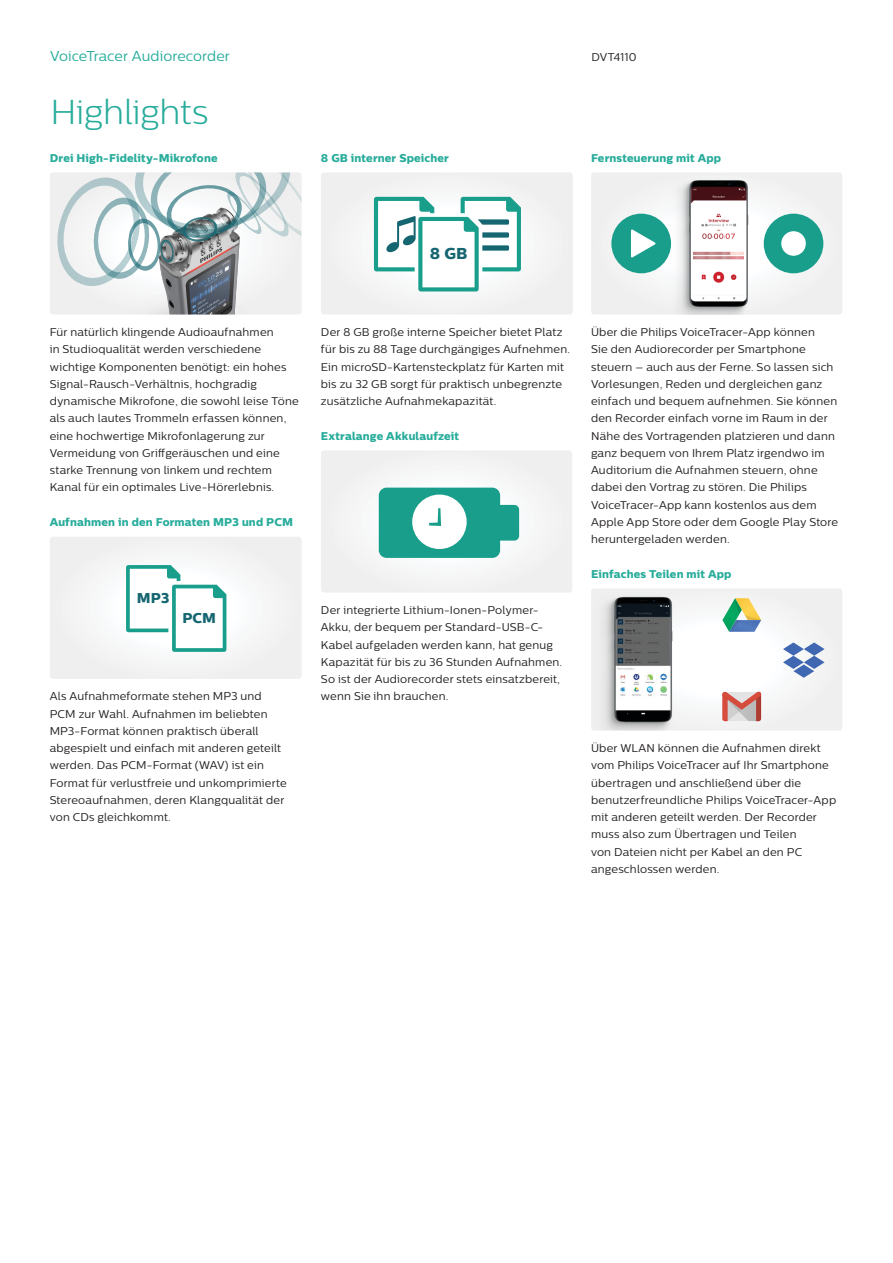
<style>
.page{position:relative;width:893px;height:1263px;background:#fff}
.page>*{position:absolute;margin:0;border:0;box-sizing:border-box;transform-origin:0 0}
.Specs___Highlights_h{font:300 34.5px "Centrale Sans";letter-spacing:-.01em;color:#27ac9b}
.t1{font:15.75px "Centrale Sans X Bold";color:#156671}
.Product_name{font:14.25px "Centrale Sans";letter-spacing:.005em;color:#27ac9b}
.t2{font:14.25px "Centrale Sans X Bold";color:#156671}
.Feature_text{font:11.25px/17.2px "Centrale Sans";letter-spacing:.015em;color:#231f20}
.Feature_name{font:11.25px "Centrale Sans X Bold";letter-spacing:.015em;color:#27ac9b}
.CNT_back{font:11.25px "Centrale Sans";letter-spacing:-.005em;color:#231f20}
</style>
<div class="page">
<div style="left:50px;top:172px;width:252px;height:143px;background:#f0efef"></div>
<img style="left:153px;top:288px;width:84px;height:27px">
<svg style="left:57px;top:172px;width:245px;height:116px"></svg>
<svg style="left:50px;top:537px;width:252px;height:142px"></svg>
<div style="left:321px;top:172px;width:252px;height:143px;background:#f2f1f1"></div>
<svg style="left:374px;top:197px;width:147px;height:94px"></svg>
<svg style="left:321px;top:451px;width:251px;height:141px"></svg>
<svg style="left:591px;top:173px;width:251px;height:142px"></svg>
<div style="left:764px;top:214px;width:59px;height:59px;background:#1a9e8c;border-radius:50%"></div>
<div style="left:781px;top:231px;width:25px;height:25px;background:#fff;border-radius:50%"></div>
<svg style="left:591px;top:589px;width:251px;height:142px"></svg>
<p class="Product_name" style="left:50px;top:48px;width:181px">VoiceTracer Audiorecorder</p>
<p class="Specs___Highlights_h" style="left:50px;top:92px;width:159px">Highlights</p>
<p class="Feature_name" style="left:50px;top:151px;width:169px">Drei High-Fidelity-Mikrofone</p>
<p class="Feature_name" style="left:321px;top:151px;width:130px">8 GB interner Speicher</p>
<p class="CNT_back" style="left:591px;top:50px;width:47px">DVT4110</p>
<p class="Feature_name" style="left:591px;top:151px;width:132px">Fernsteuerung mit App</p>
<h2 class="t1" style="left:430px;top:244px;width:39px">8 GB</h2>
<p class="Feature_text" style="left:50px;top:323px;width:251px">Für natürlich klingende Audioaufnahmen<br>in Studioqualität werden verschiedene wichtige Komponenten benötigt: ein hohes Signal-Rausch-Verhältnis, hochgradig dynamische Mikrofone, die sowohl leise Töne als auch lautes Trommeln erfassen können, eine hochwertige Mikrofonlagerung zur Vermeidung von Griffgeräuschen und eine starke Trennung von linkem und rechtem Kanal für ein optimales Live-Hörerlebnis.</p>
<p class="Feature_name" style="left:50px;top:515px;width:245px">Aufnahmen in den Formaten MP3 und PCM</p>
<p class="t2" style="left:137px;top:589px;width:34px">MP3</p>
<p class="t2" style="left:182px;top:609px;width:35px">PCM</p>
<p class="Feature_text" style="left:50px;top:688px;width:238px">Als Aufnahmeformate stehen MP3 und PCM zur Wahl. Aufnahmen im beliebten MP3-Format können praktisch überall abgespielt und einfach mit anderen geteilt werden. Das PCM-Format (WAV) ist ein Format für verlustfreie und unkomprimierte Stereoaufnahmen, deren Klangqualität der von CDs gleichkommt.</p>
<p class="Feature_text" style="left:321px;top:323px;width:251px">Der 8 GB große interne Speicher bietet Platz für bis zu 88 Tage durchgängiges Aufnehmen.<br>Ein microSD-Kartensteckplatz für Karten mit bis zu 32 GB sorgt für praktisch unbegrenzte zusätzliche Aufnahmekapazität.</p>
<p class="Feature_name" style="left:321px;top:429px;width:140px">Extralange Akkulaufzeit</p>
<p class="Feature_text" style="left:321px;top:601px;width:243px">Der integrierte Lithium-Ionen-Polymer-Akku, der bequem per Standard-USB-C-Kabel aufgeladen werden kann, hat genug Kapazität für bis zu 36 Stunden Aufnahmen.<br>So ist der Audiorecorder stets einsatzbereit, wenn Sie ihn brauchen.</p>
<p class="Feature_text" style="left:591px;top:323px;width:249px">Über die Philips VoiceTracer-App können<br>Sie den Audiorecorder per Smartphone steuern – auch aus der Ferne. So lassen sich Vorlesungen, Reden und dergleichen ganz einfach und bequem aufnehmen. Sie können den Recorder einfach vorne im Raum in der Nähe des Vortragenden platzieren und dann ganz bequem von Ihrem Platz irgendwo im Auditorium die Aufnahmen steuern, ohne dabei den Vortrag zu stören. Die Philips VoiceTracer-App kann kostenlos aus dem Apple App Store oder dem Google Play Store heruntergeladen werden.</p>
<p class="Feature_name" style="left:591px;top:567px;width:142px">Einfaches Teilen mit App</p>
<p class="Feature_text" style="left:591px;top:739px;width:247px">Über WLAN können die Aufnahmen direkt vom Philips VoiceTracer auf Ihr Smartphone übertragen und anschließend über die benutzerfreundliche Philips VoiceTracer-App mit anderen geteilt werden. Der Recorder muss also zum Übertragen und Teilen<br>von Dateien nicht per Kabel an den PC angeschlossen werden.</p>
</div>
